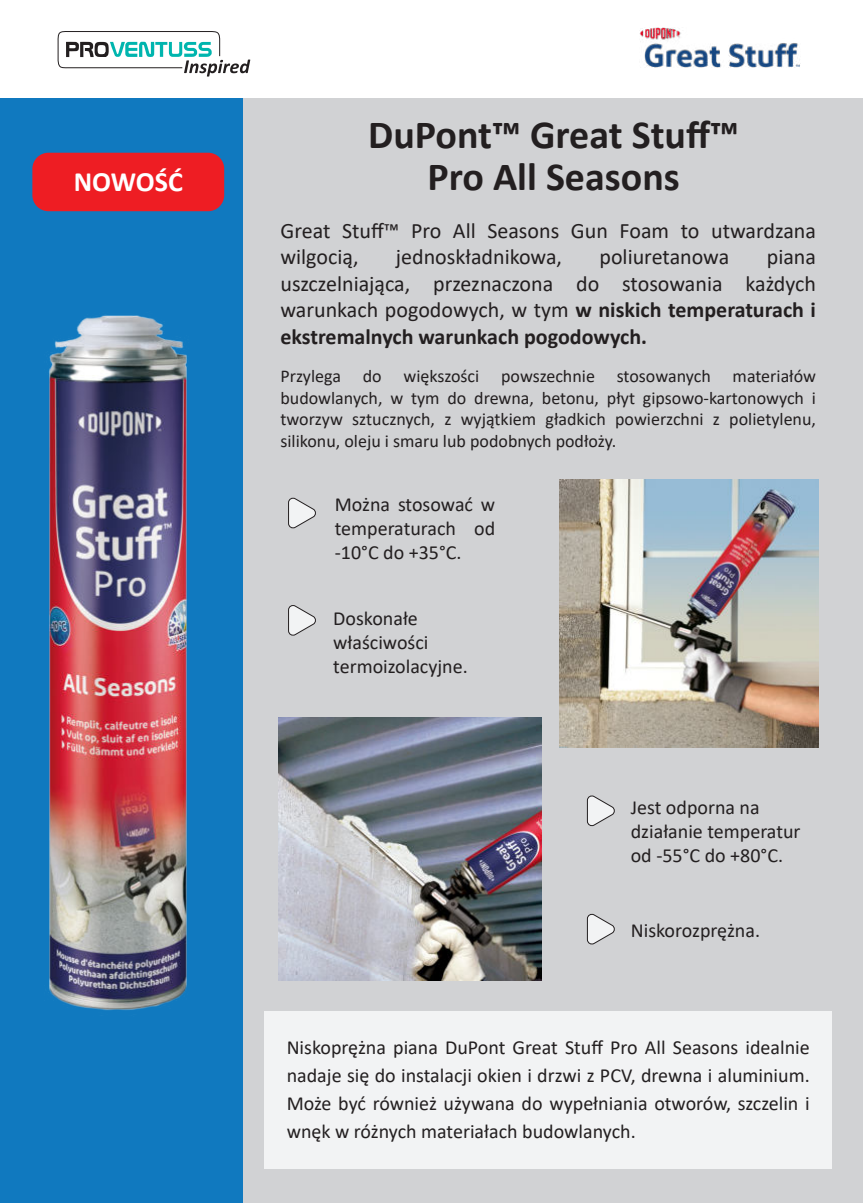
<style>
.page{position:relative;width:863px;height:1203px;background:#fff}
.page>*{position:absolute;margin:0;border:0;box-sizing:border-box;transform-origin:0 0}
.t1{font:700 40px/42px "Calibri";color:#231f20;text-align:center}
.t2{font:700 28px "Calibri";color:#fff}
.t3{font:22px/26.4px "Calibri";color:#231f20}
.t4{font:20px/24px "Calibri";color:#231f20;text-align:justify}
.t5{font:18px/21.6px "Calibri";color:#231f20;text-align:justify}
.s1{font-weight:700}
</style>
<div class="page">
<div style="left:242px;top:98px;width:620px;height:1105px;background:#d1d2d4"></div>
<svg style="left:58px;top:31px;width:192px;height:46px"></svg>
<div style="left:0;top:98px;width:242px;height:1105px;background:#1079bf"></div>
<img style="left:49px;top:315px;width:138px;height:695px">
<svg style="left:288px;top:497px;width:28px;height:32px"></svg>
<svg style="left:288px;top:605px;width:28px;height:31px"></svg>
<svg style="left:586px;top:795px;width:29px;height:31px"></svg>
<svg style="left:586px;top:913px;width:29px;height:32px"></svg>
<img style="left:639px;top:27px;width:161px;height:41px">
<img style="left:559px;top:480px;width:259px;height:267px">
<div style="left:265px;top:1011px;width:566px;height:157px;background:#f2f3f4"></div>
<div style="left:32px;top:153px;width:192px;height:58px;background:#ee1d23;border-radius:16px"></div>
<img style="left:278px;top:717px;width:263px;height:263px">
<h2 class="t2" style="left:74px;top:161px;width:111px">NOWOŚĆ</h2>
<h1 class="t1" style="left:368px;top:113px;width:372px">DuPont™ Great Stuff™<br>Pro All Seasons</h1>
<p class="t3" style="left:280px;top:217px;width:537px">Great Stuff™ Pro All Seasons Gun Foam to utwardzana wilgocią,</p>
<p class="t3" style="left:396px;top:243px;width:167px">jednoskładnikowa,</p>
<p class="t3" style="left:599px;top:243px;width:131px">poliuretanowa</p>
<p class="t3" style="left:280px;top:243px;width:537px;text-align:justify;text-indent:486px">piana uszczelniająca, przeznaczona do stosowania każdych warunkach pogodowych, w tym <span class="s1">w niskich temperaturach i ekstremalnych warunkach pogodowych.</span></p>
<p class="t5" style="left:280px;top:365px;width:537px">Przylega do większości powszechnie stosowanych materiałów budowlanych, w tym do drewna, betonu, płyt gipsowo-kartonowych i tworzyw sztucznych, z wyjątkiem gładkich powierzchni z polietylenu, silikonu, oleju i smaru lub podobnych podłoży.</p>
<p class="t4" style="left:335px;top:492px;width:162px">Można stosować w temperaturach od -10°C do +35°C.</p>
<p class="t4" style="left:333px;top:606px;width:136px;text-align:left">Doskonałe właściwości termoizolacyjne.</p>
<p class="t4" style="left:630px;top:795px;width:171px;text-align:left">Jest odporna na działanie temperatur od -55°C do +80°C.</p>
<p class="t4" style="left:630px;top:918px;width:131px">Niskorozprężna.</p>
<p class="t4" style="left:287px;top:1032px;width:524px;line-height:28px">Niskoprężna piana DuPont Great Stuff Pro All Seasons idealnie nadaje się do instalacji okien i drzwi z PCV, drewna i aluminium.<br>Może być również używana do wypełniania otworów, szczelin i wnęk w różnych materiałach budowlanych.</p>
</div>
